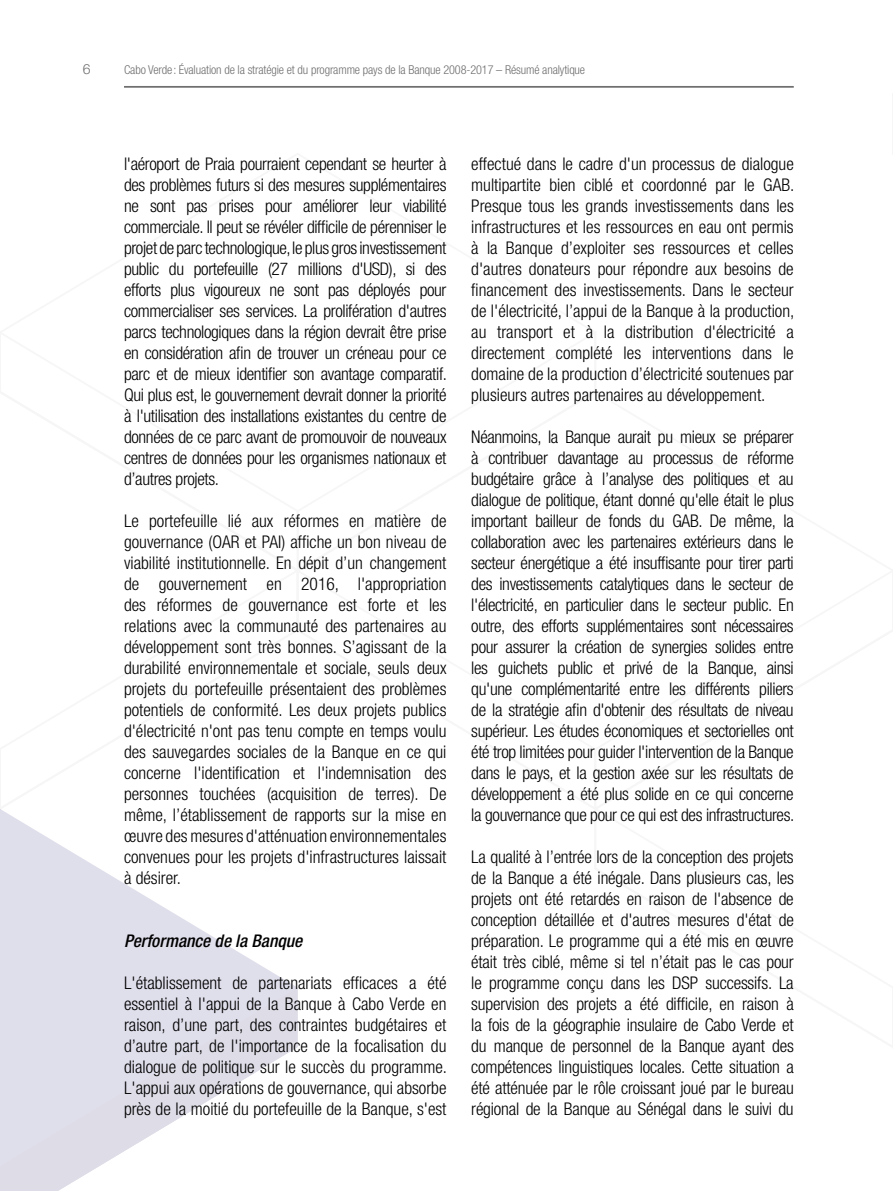
<style>
.page{position:relative;width:893px;height:1191px;background:#fff}
.page>*{position:absolute;margin:0;border:0;box-sizing:border-box;transform-origin:0 0}
.t1{font:300 condensed 17.5px/21px "Helvetica Neue LT Std";letter-spacing:-.005em;color:#000;text-align:justify}
.t2{font:italic 500 condensed 17.5px "Helvetica Neue LT Std";color:#000}
.t3{font:300 14px "Helvetica Neue LT Std";color:#706f6f}
.t4{font:300 condensed 12.25px "Helvetica Neue LT Std";letter-spacing:-.01em;color:#706f6f}
</style>
<div class="page">
<svg style="left:0;top:809px;width:296px;height:178px;fill:#e7e6ef"></svg>
<svg style="left:1px;top:987px;width:297px;height:204px;fill:#dfdeeb"></svg>
<svg style="left:0;top:987px;width:1px;height:204px"></svg>
<hr style="left:124px;top:86px;width:670px;height:2px;background:#706f6f">
<p class="t3" style="left:83px;top:61px;width:9px">6</p>
<p class="t4" style="left:124px;top:63px;width:463px">Cabo Verde: Évaluation de la stratégie et du programme pays de la Banque 2008-2017 – Résumé analytique</p>
<p class="t1" style="left:124px;top:153px;width:325px">l'aéroport de Praia pourraient cependant se heurter à des problèmes futurs si des mesures supplémentaires ne sont pas prises pour améliorer leur viabilité commerciale. Il peut se révéler difficile de pérenniser le projet de parc technologique, le plus gros investissement public du portefeuille (27 millions d'USD), si des efforts plus vigoureux ne sont pas déployés pour commercialiser ses services. La prolifération d'autres parcs technologiques dans la région devrait être prise en considération afin de trouver un créneau pour ce parc et de mieux identifier son avantage comparatif.<br>Qui plus est, le gouvernement devrait donner la priorité à l'utilisation des installations existantes du centre de données de ce parc avant de promouvoir de nouveaux centres de données pour les organismes nationaux et d’autres projets.</p>
<p class="t1" style="left:124px;top:510px;width:324px">Le portefeuille lié aux réformes en matière de gouvernance (OAR et PAI) affiche un bon niveau de viabilité institutionnelle. En dépit d’un changement de gouvernement en 2016, l'appropriation des réformes de gouvernance est forte et les relations avec la communauté des partenaires au développement sont très bonnes. S’agissant de la durabilité environnementale et sociale, seuls deux projets du portefeuille présentaient des problèmes potentiels de conformité. Les deux projets publics d'électricité n'ont pas tenu compte en temps voulu des sauvegardes sociales de la Banque en ce qui concerne l'identification et l'indemnisation des personnes touchées (acquisition de terres). De même, l’établissement de rapports sur la mise en œuvre des mesures d'atténuation environnementales convenues pour les projets d'infrastructures laissait à désirer.</p>
<p class="t2" style="left:124px;top:930px;width:180px">Performance de la Banque</p>
<p class="t1" style="left:124px;top:972px;width:325px">L'établissement de partenariats efficaces a été essentiel à l'appui de la Banque à Cabo Verde en raison, d’une part, des contraintes budgétaires et d’autre part, de l'importance de la focalisation du dialogue de politique sur le succès du programme.<br>L'appui aux opérations de gouvernance, qui absorbe près de la moitié du portefeuille de la Banque, s'est</p>
<p class="t1" style="left:471px;top:153px;width:325px">effectué dans le cadre d'un processus de dialogue multipartite bien ciblé et coordonné par le GAB.<br>Presque tous les grands investissements dans les infrastructures et les ressources en eau ont permis à la Banque d’exploiter ses ressources et celles d'autres donateurs pour répondre aux besoins de financement des investissements. Dans le secteur de l'électricité, l’appui de la Banque à la production, au transport et à la distribution d'électricité a directement complété les interventions dans le domaine de la production d’électricité soutenues par plusieurs autres partenaires au développement.</p>
<p class="t1" style="left:471px;top:426px;width:325px">Néanmoins, la Banque aurait pu mieux se préparer à contribuer davantage au processus de réforme budgétaire grâce à l’analyse des politiques et au dialogue de politique, étant donné qu'elle était le plus important bailleur de fonds du GAB. De même, la collaboration avec les partenaires extérieurs dans le secteur énergétique a été insuffisante pour tirer parti des investissements catalytiques dans le secteur de l'électricité, en particulier dans le secteur public. En outre, des efforts supplémentaires sont nécessaires pour assurer la création de synergies solides entre les guichets public et privé de la Banque, ainsi qu'une complémentarité entre les différents piliers de la stratégie afin d'obtenir des résultats de niveau supérieur. Les études économiques et sectorielles ont été trop limitées pour guider l'intervention de la Banque dans le pays, et la gestion axée sur les résultats de développement a été plus solide en ce qui concerne la gouvernance que pour ce qui est des infrastructures.</p>
<p class="t1" style="left:471px;top:846px;width:324px">La qualité à l’entrée lors de la conception des projets de la Banque a été inégale. Dans plusieurs cas, les projets ont été retardés en raison de l'absence de conception détaillée et d'autres mesures d'état de préparation. Le programme qui a été mis en œuvre était très ciblé, même si tel n’était pas le cas pour le programme conçu dans les DSP successifs. La supervision des projets a été difficile, en raison à la fois de la géographie insulaire de Cabo Verde et du manque de personnel de la Banque ayant des compétences linguistiques locales. Cette situation a été atténuée par le rôle croissant joué par le bureau régional de la Banque au Sénégal dans le suivi du</p>
</div>
